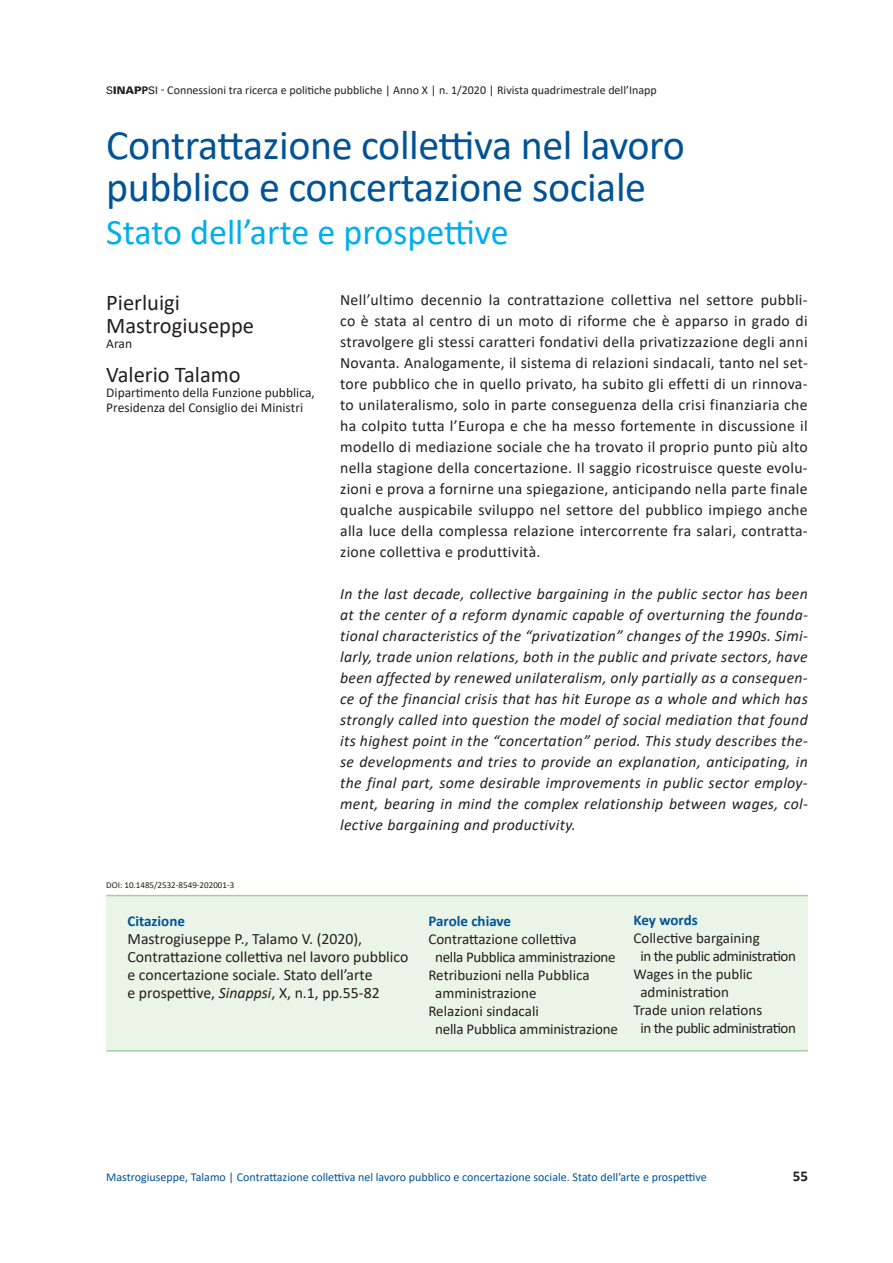
<style>
.page{position:relative;width:893px;height:1263px;background:#fff}
.page>*{position:absolute;margin:0;border:0;box-sizing:border-box;transform-origin:0 0}
.t1{font:42px/42px "Calibri";letter-spacing:-.01em;color:#015396}
.t2{font:36px "Calibri";color:#00aeef}
.t3{font:22.5px/22.5px "Calibri";color:#231f20}
.t4{font:15.75px/21px "Calibri";color:#231f20;text-align:justify}
.t5{font:italic 15.75px/21px "Calibri";letter-spacing:.02em;color:#231f20;text-align:justify}
.t6{font:15px "Calibri";letter-spacing:-.01em;color:#231f20}
.t7{font:15px "Calibri";letter-spacing:-.03em;color:#231f20}
.t8{font:700 15px "Calibri";letter-spacing:-.01em;color:#015396}
.t9{font:700 15px "Calibri";color:#231f20}
.t10{font:13.5px/15px "Calibri";color:#231f20}
.t11{font:12px "Calibri";color:#015396}
.t12{font:12px "Calibri";color:#231f20}
.t13{font:9px "Calibri";color:#231f20}
.s1{font-family:"Univers LT";font-size:10.5px}
.s2{font-family:"Univers LT";font-weight:900;font-size:10.5px}
.s3{font-family:"Univers LT";font-weight:700;font-size:10.5px}
.s4{font-style:italic}
</style>
<div class="page">
<div style="left:106px;top:896px;width:702px;height:155px;background:#eaf5e8"></div>
<hr style="left:106px;top:895px;width:702px;height:1px;background:#a1d29c">
<hr style="left:106px;top:1050px;width:702px;height:1px;background:#a1d29c">
<p class="t12" style="left:106px;top:82px;width:552px"><span class="s1">S</span><span class="s2">INAP</span><span class="s3">P</span><span class="s1">SI</span> - Connessioni tra ricerca e politiche pubbliche | Anno X | n. 1/2020 | Rivista quadrimestrale dell’Inapp</p>
<h1 class="t1" style="left:106px;top:123px;width:580px">Contrattazione collettiva nel lavoro pubblico e concertazione sociale</h1>
<h2 class="t2" style="left:106px;top:207px;width:404px">Stato dell’arte e prospettive</h2>
<h3 class="t3" style="left:106px;top:291px;width:149px">Pierluigi<br>Mastrogiuseppe</h3>
<p class="t10" style="left:106px;top:335px;width:27px">Aran</p>
<h3 class="t3" style="left:106px;top:362px;width:136px">Valerio Talamo</h3>
<p class="t10" style="left:106px;top:384px;width:210px">Dipartimento della Funzione pubblica,<br>Presidenza del Consiglio dei Ministri</p>
<p class="t13" style="left:106px;top:879px;width:130px">DOI: 10.1485/2532-8549-202001-3</p>
<p class="t4" style="left:340px;top:289px;width:469px">Nell’ultimo decennio la contrattazione collettiva nel settore pubbli&shy;co è stata al centro di un moto di riforme che è apparso in grado di stravolgere gli stessi caratteri fondativi della privatizzazione degli anni Novanta. Analogamente, il sistema di relazioni sindacali, tanto nel set&shy;tore pubblico che in quello privato, ha subito gli effetti di un rinnova&shy;to unilateralismo, solo in parte conseguenza della crisi finanziaria che ha colpito tutta l’Europa e che ha messo fortemente in discussione il modello di mediazione sociale che ha trovato il proprio punto più alto nella stagione della concertazione. Il saggio ricostruisce queste evolu&shy;zioni e prova a fornirne una spiegazione, anticipando nella parte finale qualche auspicabile sviluppo nel settore del pubblico impiego anche alla luce della complessa relazione intercorrente fra salari, contratta&shy;zione collettiva e produttività.</p>
<p class="t5" style="left:340px;top:582px;width:469px">In the last decade, collective bargaining in the public sector has been at the center of a reform dynamic capable of overturning the founda&shy;tional characteristics of the “privatization” changes of the 1990s. Simi&shy;larly, trade union relations, both in the public and private sectors, have been affected by renewed unilateralism, only partially as a consequen&shy;ce of the financial crisis that has hit Europe as a whole and which has strongly called into question the model of social mediation that found its highest point in the “concertation” period. This study describes the&shy;se developments and tries to provide an explanation, anticipating, in the final part, some desirable improvements in public sector employ&shy;ment, bearing in mind the complex relationship between wages, col&shy;lective bargaining and productivity.</p>
<p class="t8" style="left:128px;top:911px;width:59px">Citazione</p>
<p class="t4" style="left:128px;top:930px;width:282px;line-height:18px;text-align:left">Mastrogiuseppe P., Talamo V. (2020), Contrattazione collettiva nel lavoro pubblico e concertazione sociale. Stato dell’arte<br>e prospettive, <span class="s4">Sinappsi</span>, X, n.1, pp.55-82</p>
<p class="t8" style="left:428px;top:910px;width:84px">Parole chiave</p>
<p class="t6" style="left:428px;top:929px;width:150px">Contrattazione collettiva</p>
<p class="t6" style="left:435px;top:947px;width:182px">nella Pubblica amministrazione</p>
<p class="t6" style="left:428px;top:965px;width:163px">Retribuzioni nella Pubblica</p>
<p class="t6" style="left:435px;top:983px;width:103px">amministrazione</p>
<p class="t6" style="left:428px;top:1001px;width:112px">Relazioni sindacali</p>
<p class="t6" style="left:435px;top:1019px;width:184px">nella Pubblica amministrazione</p>
<p class="t8" style="left:634px;top:909px;width:66px">Key words</p>
<p class="t6" style="left:634px;top:927px;width:128px">Collective bargaining</p>
<p class="t7" style="left:640px;top:945px;width:157px">in the public administration</p>
<p class="t6" style="left:634px;top:963px;width:120px">Wages in the public</p>
<p class="t6" style="left:640px;top:981px;width:90px">administration</p>
<p class="t6" style="left:634px;top:999px;width:130px">Trade union relations</p>
<p class="t7" style="left:640px;top:1017px;width:157px">in the public administration</p>
<p class="t11" style="left:106px;top:1168px;width:602px">Mastrogiuseppe, Talamo | Contrattazione collettiva nel lavoro pubblico e concertazione sociale. Stato dell’arte e prospettive</p>
<p class="t9" style="left:793px;top:1165px;width:17px">55</p>
</div>
